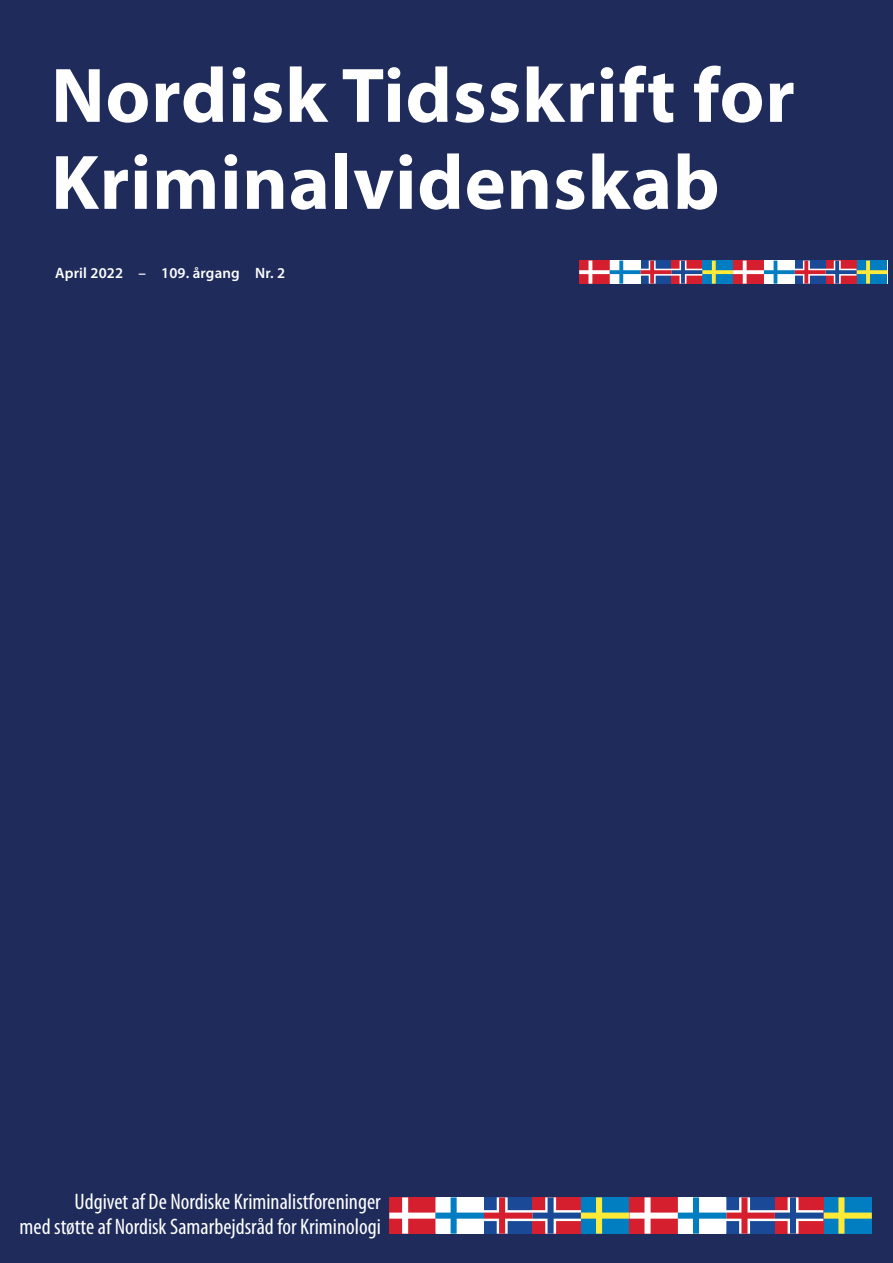
<style>
.page{position:relative;width:893px;height:1263px;background:#fff}
.page>*{position:absolute;margin:0;border:0;box-sizing:border-box;transform-origin:0 0}
.t1{font:700 78px/87px "Myriad Pro";letter-spacing:.01em;color:#fff}
.t2{font:condensed 22.5px/24.8px "Myriad Pro";color:#fff;text-align:right}
.Dato_bånd_titelside{font:600 15px "Myriad Pro";letter-spacing:.01em;color:#fff}
</style>
<div class="page">
<div style="left:0;top:254px;width:893px;height:1009px;background:#1e2b5b"></div>
<div style="left:0;top:0;width:893px;height:255px;background:#1e2b5b"></div>
<svg style="left:389px;top:1197px;width:483px;height:37px;background:#9a8196"></svg>
<svg style="left:579px;top:261px;width:308px;height:23px;background:#9a8196"></svg>
<h1 class="t1" style="left:51px;top:49px;width:745px">Nordisk Tidsskrift for<br>Kriminalvidenskab</h1>
<p class="Dato_bånd_titelside" style="left:55px;top:263px;width:231px">April 2022 – 109. årgang Nr. 2</p>
<p class="t2" style="left:20px;top:1189px;width:363px">Udgivet af De Nordiske Kriminalistforeninger<br>med støtte af Nordisk Samarbejdsråd for Kriminologi</p>
</div>
